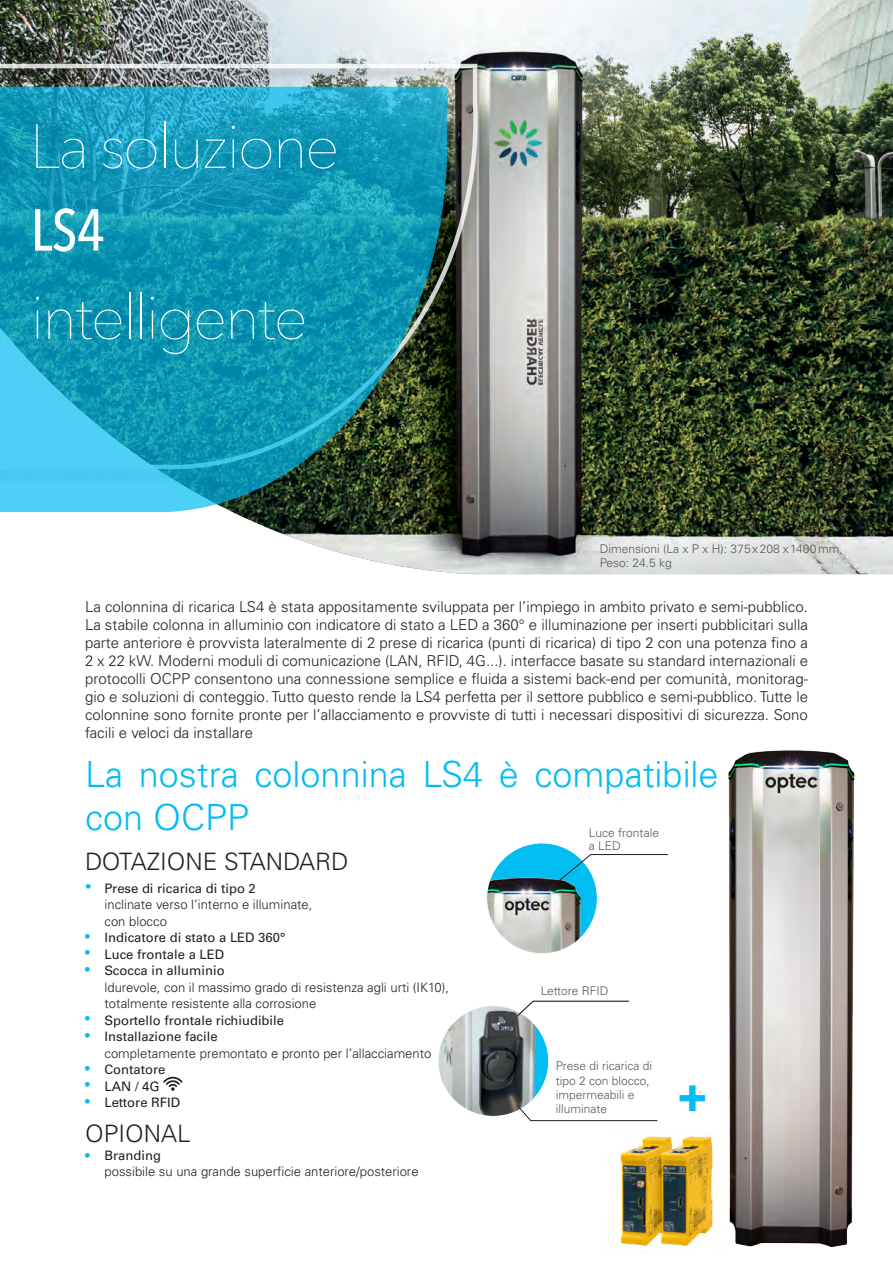
<style>
.page{position:relative;width:893px;height:1263px;background:#fff}
.page>*{position:absolute;margin:0;border:0;box-sizing:border-box;transform-origin:0 0}
.t1{font:200 61.5px "Avenir Next";letter-spacing:-.04em;color:#fff}
.t2{font:500 58.5px "Avenir Next Condensed";color:#fff}
.t3{font:700 48px "Univers LT Std";color:#01bdf2}
.t4{font:300 36px/43.2px "Univers LT Std";color:#01bdf2}
.t5{font:300 24px "Univers LT Std";color:#231f20}
.t6{font:300 15px/18px "Univers LT Std";color:#231f20;text-align:justify}
.t7{font:300 13.05px/16.5px "Univers LT Std";color:#231f20}
.t8{font:13.05px "Univers LT Std";color:#231f20}
.t9{font:300 12px/14.4px "Univers LT Std";color:#57585a}
.s1{color:#01bdf2}
.s2{font-weight:400}
.s3{font-weight:400;color:#01bdf2}
</style>
<div class="page">
<img style="left:0;top:0;width:893px;height:574px">
<div style="left:0;top:61px;width:492px;height:426px;background:#231f20;opacity:.35"></div>
<img style="left:0;top:62px;width:480px;height:409px">
<svg style="left:0;top:87px;width:447px;height:425px;background:#1a92aa"></svg>
<img style="left:728px;top:750px;width:127px;height:497px">
<div style="left:487px;top:843px;width:110px;height:111px;background:#01bdf2;border-radius:50%"></div>
<img style="left:488px;top:858px;width:108px;height:96px">
<svg style="left:557px;top:854px;width:111px;height:29px"></svg>
<div style="left:438px;top:1006px;width:111px;height:110px;background:#01bdf2;border-radius:50%"></div>
<img style="left:439px;top:1007px;width:97px;height:108px">
<svg style="left:516px;top:1000px;width:113px;height:17px"></svg>
<svg style="left:516px;top:1104px;width:142px;height:17px"></svg>
<img style="left:615px;top:1135px;width:100px;height:117px">
<svg style="left:163px;top:1077px;width:20px;height:14px"></svg>
<h1 class="t1" style="left:30px;top:94px;width:311px">La soluzione</h1>
<h2 class="t2" style="left:31px;top:195px;width:76px">LS4</h2>
<h1 class="t1" style="left:31px;top:265px;width:279px">intelligente</h1>
<p class="t9" style="left:600px;top:542px;width:241px;line-height:13.8px">Dimensioni (La x P x H): 375x208 x1400mm<br>Peso: 24.5 kg</p>
<p class="t6" style="left:85px;top:598px;width:724px">La colonnina di ricarica LS4 è stata appositamente sviluppata per l’impiego in ambito privato e semi-pubblico.<br>La stabile colonna in alluminio con indicatore di stato a LED a 360° e illuminazione per inserti pubblicitari sulla parte anteriore è provvista lateralmente di 2 prese di ricarica (punti di ricarica) di tipo 2 con una potenza fino a 2 x 22 kW. Moderni moduli di comunicazione (LAN, RFID, 4G...). interfacce basate su standard internazionali e protocolli OCPP consentono una connessione semplice e fluida a sistemi back-end per comunità, monitorag&shy;gio e soluzioni di conteggio. Tutto questo rende la LS4 perfetta per il settore pubblico e semi-pubblico. Tutte le colonnine sono fornite pronte per l’allacciamento e provviste di tutti i necessari dispositivi di sicurezza. Sono facili e veloci da installare</p>
<h3 class="t4" style="left:85px;top:753px;width:635px">La nostra colonnina LS4 è compatibile con OCPP</h3>
<p class="t9" style="left:589px;top:825px;width:72px;line-height:13.5px">Luce frontale a LED</p>
<h3 class="t5" style="left:85px;top:847px;width:265px">DOTAZIONE STANDARD</h3>
<p class="t7" style="left:105px;top:880px;width:209px;text-indent:-19px"><span class="s1">•</span> <span class="s2">Prese di ricarica di tipo 2<br></span>inclinate verso l’interno e illuminate, con blocco</p>
<p class="t8" style="left:85px;top:930px;width:202px"><span class="s1">•</span> Indicatore di stato a LED 360°</p>
<p class="t8" style="left:85px;top:946px;width:141px"><span class="s1">•</span> Luce frontale a LED</p>
<p class="t7" style="left:105px;top:962px;width:346px;text-indent:-19px"><span class="s3">•</span> <span class="s2">Scocca in alluminio<br></span>ldurevole, con il massimo grado di resistenza agli urti (IK10), totalmente resistente alla corrosione</p>
<p class="t8" style="left:85px;top:1012px;width:201px"><span class="s1">•</span> Sportello frontale richiudibile</p>
<p class="t7" style="left:105px;top:1028px;width:328px;text-indent:-19px"><span class="s3">•</span> <span class="s2">Installazione facile<br></span>completamente premontato e pronto per l’allacciamento</p>
<p class="t8" style="left:85px;top:1062px;width:82px"><span class="s1">•</span> Contatore</p>
<p class="t8" style="left:85px;top:1078px;width:76px"><span class="s1">•</span> LAN / 4G</p>
<p class="t8" style="left:85px;top:1095px;width:97px"><span class="s1">•</span> Lettore RFID</p>
<h3 class="t5" style="left:85px;top:1119px;width:107px">OPIONAL</h3>
<p class="t7" style="left:105px;top:1147px;width:316px;text-indent:-19px"><span class="s3">•</span> <span class="s2">Branding<br></span>possibile su una grande superficie anteriore/posteriore</p>
<p class="t9" style="left:541px;top:983px;width:69px">Lettore RFID</p>
<p class="t9" style="left:556px;top:1059px;width:98px">Prese di ricarica di tipo 2 con blocco, impermeabili e illuminate</p>
<h3 class="t3" style="left:678px;top:1066px;width:30px">+</h3>
</div>
